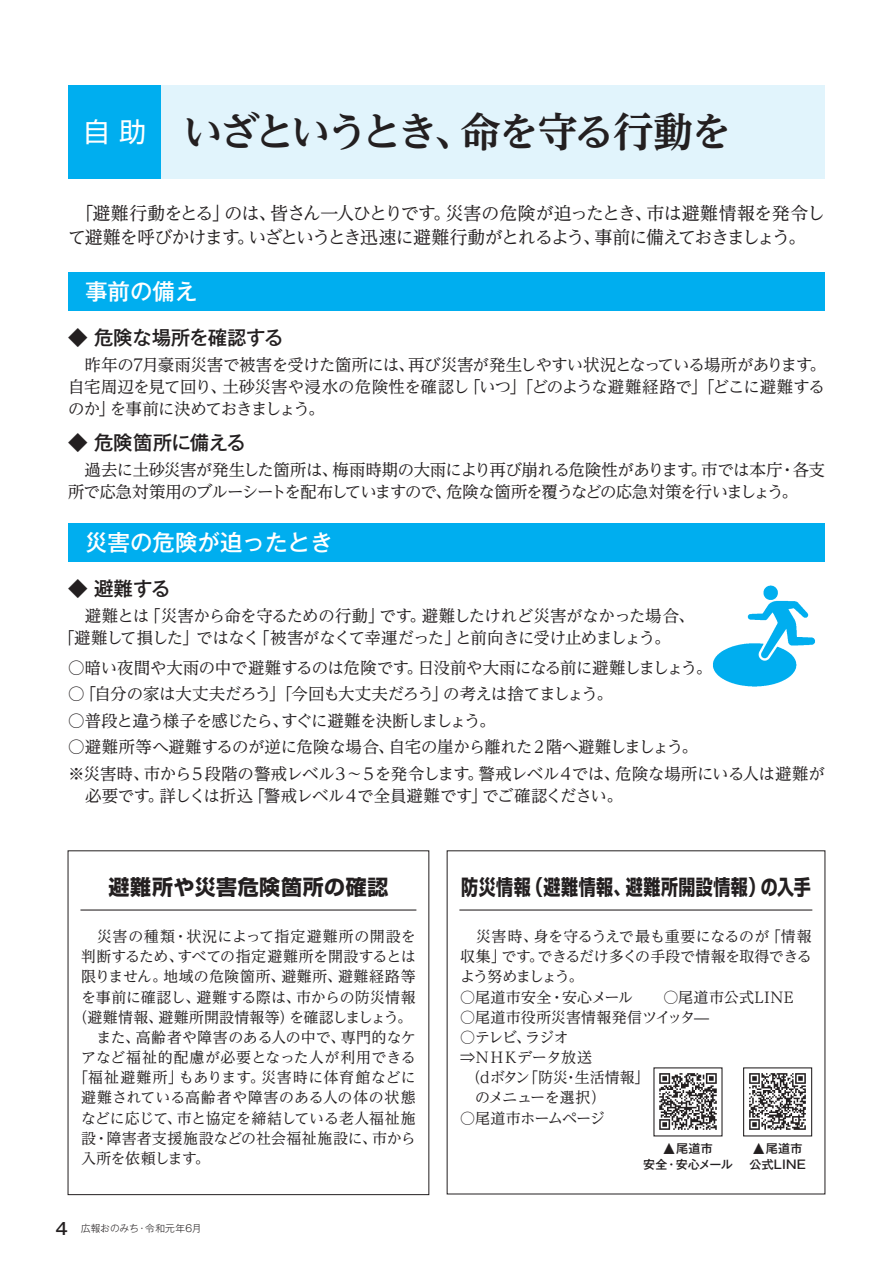
<style>
.page{position:relative;width:893px;height:1263px;background:#fff}
.page>*{position:absolute;margin:0;border:0;box-sizing:border-box;transform-origin:0 0}
.t1{font:700 40.5px "UD Reimin Pro";letter-spacing:-.095em;color:#231f20}
.t2{font:500 22.5px "Gothic MB101 Pro";color:#fff}
.t3{font:700 21px "Shin Go Pro";letter-spacing:.03em;color:#231f20;scale:.81 1}
.t4{font:700 21px "Shin Go Pro";letter-spacing:.03em;color:#231f20}
.t5{font:500 19.5px "Gothic MB101 Pro";letter-spacing:-.015em;color:#231f20}
.t6{font:18px/24.5px "UD Reimin Pro";letter-spacing:-.055em;color:#231f20}
.t7{font:16.5px/22.4px "UD Reimin Pro";letter-spacing:-.035em;color:#231f20}
.t8{font:16.5px "UD Reimin Pro";letter-spacing:-.07em;color:#231f20}
.t9{font:15px/20.2px "UD Reimin Pro";color:#231f20;text-align:justify}
.t10{font:15px "UD Reimin Pro";letter-spacing:.02em;color:#231f20}
.t11{font:15px "UD Reimin Pro";letter-spacing:.025em;color:#231f20}
.t12{font:15px "UD Reimin Pro";letter-spacing:.03em;color:#231f20}
.t13{font:15px "UD Reimin Pro";letter-spacing:.05em;color:#231f20}
.t14{font:15px "UD Reimin Pro";letter-spacing:.045em;color:#231f20}
.t15{font:15px "UD Reimin Pro";letter-spacing:-.065em;color:#231f20}
.t16{font:15px "UD Reimin Pro";letter-spacing:-.03em;color:#231f20}
.t17{font:15px "UD Reimin Pro";letter-spacing:-.04em;color:#231f20}
.t18{font:15px "UD Reimin Pro";letter-spacing:-.045em;color:#231f20}
.t19{font:500 12px/15.9px "Gothic MB101 Pro";letter-spacing:-.02em;color:#231f20;text-align:center}
.t20{font:500 12px/15.9px "Gothic MB101 Pro";letter-spacing:.015em;color:#231f20}
.t21{font:300 9.75px "Gothic MB101 Pro";letter-spacing:.01em;color:#231f20}
.s1{font-family:"Shin Go Pro";font-weight:400;font-size:27px;color:#fff}
.s2{font-size:18px}
.s3{font-weight:500;font-size:16.5px}
</style>
<div class="page">
<img style="left:749px;top:1073px;width:57px;height:57px">
<div style="left:743px;top:1067px;width:69px;height:69px;border:1px solid #231f20"></div>
<img style="left:659px;top:1073px;width:58px;height:57px">
<img style="left:713px;top:585px;width:102px;height:102px">
<div style="left:68px;top:85px;width:94px;height:94px;background:#00aeef"></div>
<div style="left:162px;top:85px;width:663px;height:94px;background:#e1f4fc"></div>
<div style="left:68px;top:272px;width:757px;height:38px;background:#00aeef"></div>
<div style="left:68px;top:523px;width:757px;height:38px;background:#00aeef"></div>
<hr style="left:459px;top:909px;width:353px;height:1px;background:#231f20">
<hr style="left:80px;top:909px;width:336px;height:1px;background:#231f20">
<h1 class="t1" style="left:83px;top:99px;width:650px"><span class="s1">自 助</span> いざというとき、命を守る行動を</h1>
<p class="t6" style="left:68px;top:200px;width:758px">　「避難行動をとる」のは、皆さん一人ひとりです。災害の危険が迫ったとき、市は避難情報を発令して避難を呼びかけます。いざというとき迅速に避難行動がとれるよう、事前に備えておきましょう。</p>
<h2 class="t2" style="left:85px;top:273px;width:114px">事前の備え</h2>
<p class="t5" style="left:68px;top:321px;width:217px">◆ 危険な場所を確認する</p>
<p class="t7" style="left:68px;top:353px;width:759px;text-align:justify">　昨年の7月豪雨災害で被害を受けた箇所には、再び災害が発生しやすい状況となっている場所があります。自宅周辺を見て回り、土砂災害や浸水の危険性を確認し「いつ」「どのような避難経路で」「どこに避難するのか」を事前に決めておきましょう。</p>
<p class="t5" style="left:68px;top:426px;width:179px">◆ 危険箇所に備える</p>
<p class="t7" style="left:68px;top:458px;width:758px">　過去に土砂災害が発生した箇所は、梅雨時期の大雨により再び崩れる危険性があります。市では本庁・各支所で応急対策用のブルーシートを配布していますので、危険な箇所を覆うなどの応急対策を行いましょう。</p>
<h2 class="t2" style="left:85px;top:523px;width:249px">災害の危険が迫ったとき</h2>
<p class="t5" style="left:68px;top:572px;width:104px">◆ 避難する</p>
<p class="t7" style="left:58px;top:604px;width:638px;text-indent:10px">　避難とは「災害から命を守るための行動」です。避難したけれど災害がなかった場合、「避難して損した」ではなく「被害がなくて幸運だった」と前向きに受け止めましょう。</p>
<p class="t7" style="left:68px;top:656px;width:646px">○暗い夜間や大雨の中で避難するのは危険です。日没前や大雨になる前に避難しましょう。</p>
<p class="t7" style="left:68px;top:682px;width:546px">○「自分の家は大丈夫だろう」「今回も大丈夫だろう」の考えは捨てましょう。</p>
<p class="t8" style="left:68px;top:707px;width:429px">○普段と違う様子を感じたら、すぐに避難を決断しましょう。</p>
<p class="t7" style="left:68px;top:733px;width:758px;line-height:26.5px">○避難所等へ避難するのが逆に危険な場合、自宅の崖から離れた２階へ避難しましょう。<br>※災害時、市から５段階の警戒レベル３〜５を発令します。警戒レベル４では、危険な場所にいる人は避難が</p>
<p class="t7" style="left:85px;top:784px;width:539px">必要です。詳しくは折込「警戒レベル４で全員避難です」でご確認ください。</p>
<p class="t4" style="left:108px;top:870px;width:282px">避難所や災害危険箇所の確認</p>
<p class="t14" style="left:81px;top:924px;width:336px">　災害の種類・状況によって指定避難所の開設を</p>
<p class="t9" style="left:81px;top:946px;width:336px">判断するため、すべての指定避難所を開設するとは</p>
<p class="t12" style="left:81px;top:964px;width:336px">限りません。地域の危険箇所、避難所、避難経路等</p>
<p class="t9" style="left:81px;top:986px;width:336px">を事前に確認し、避難する際は、市からの防災情報</p>
<p class="t9" style="left:73px;top:1006px;width:341px">（避難情報、避難所開設情報等）を確認しましょう。</p>
<p class="t9" style="left:81px;top:1027px;width:336px">　また、高齢者や障害のある人の中で、専門的なケ</p>
<p class="t10" style="left:81px;top:1045px;width:336px">アなど福祉的配慮が必要となった人が利用できる</p>
<p class="t13" style="left:73px;top:1065px;width:344px">「福祉避難所」もあります。災害時に体育館などに</p>
<p class="t10" style="left:81px;top:1085px;width:336px">避難されている高齢者や障害のある人の体の状態</p>
<p class="t9" style="left:81px;top:1107px;width:336px">などに応じて、市と協定を締結している老人福祉施</p>
<p class="t9" style="left:81px;top:1127px;width:336px">設・障害者支援施設などの社会福祉施設に、市から</p>
<p class="t18" style="left:81px;top:1146px;width:130px">入所を依頼します。</p>
<p class="t19" style="left:643px;top:1139px;width:91px"><span class="s2">▲</span>尾道市<br>安全・安心メール</p>
<p class="t20" style="left:749px;top:1139px;width:58px"><span class="s2">▲</span>尾道市公式LINE</p>
<p class="t3" style="left:461px;top:870px;width:433px">防災情報（避難情報、避難所開設情報）の入手</p>
<p class="t9" style="left:460px;top:926px;width:353px">　災害時、身を守るうえで最も重要になるのが「情報収集」です。できるだけ多くの手段で情報を取得できるよう努めましょう。</p>
<p class="t11" style="left:460px;top:985px;width:335px">○尾道市安全・安心メール　　○尾道市公式LINE</p>
<p class="t9" style="left:460px;top:1006px;width:250px">○尾道市役所災害情報発信ツイッタ—</p>
<p class="t9" style="left:460px;top:1027px;width:110px">○テレビ、ラジオ</p>
<p class="t16" style="left:460px;top:1045px;width:133px">⇒ＮＨＫデータ放送</p>
<p class="t9" style="left:466px;top:1067px;width:185px">（dボタン「防災・生活情報」</p>
<p class="t17" style="left:475px;top:1085px;width:132px">のメニューを選択）</p>
<p class="t15" style="left:460px;top:1106px;width:146px">○尾道市ホームページ</p>
<p class="t21" style="left:56px;top:1220px;width:148px"><span class="s3">4</span> 広報おのみち・令和元年6月</p>
</div>
